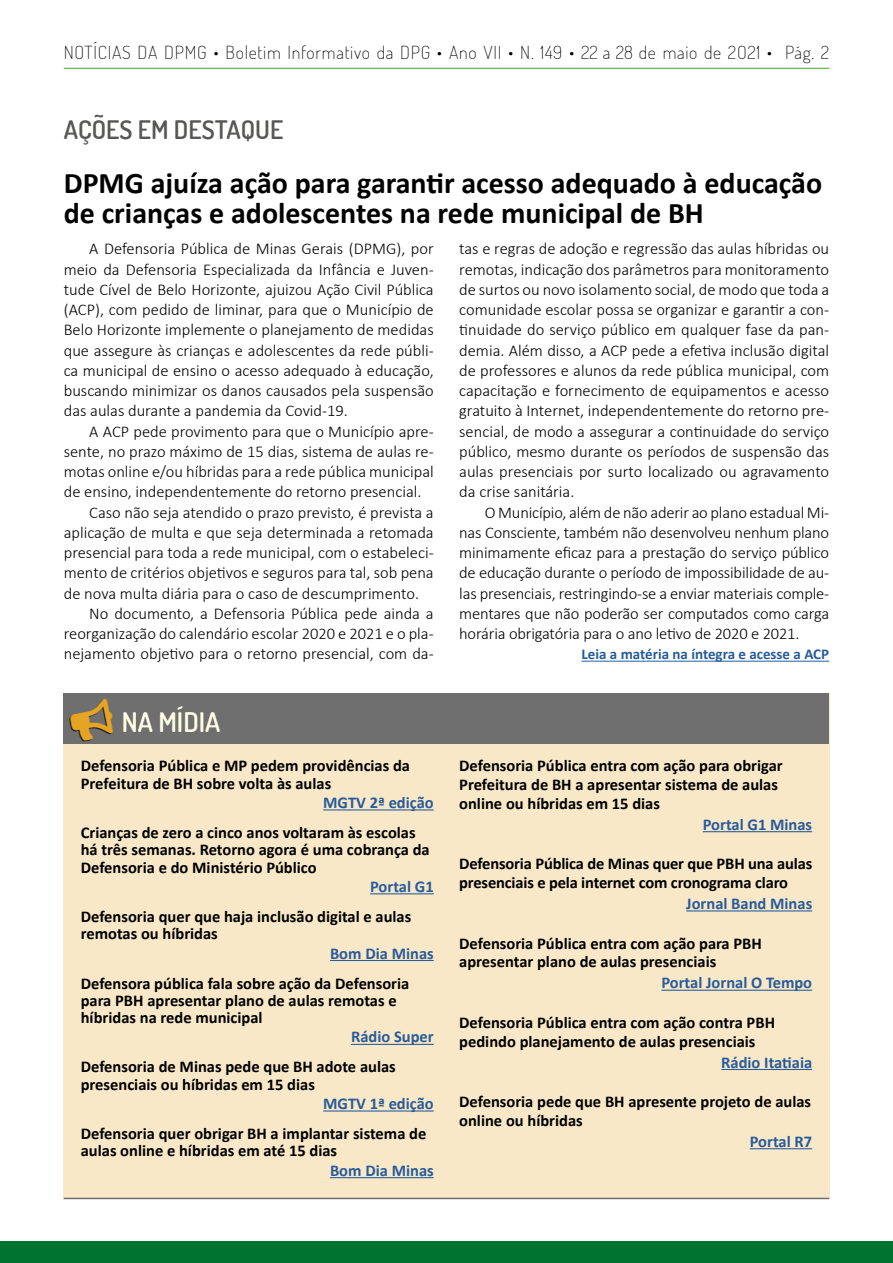
<style>
.page{position:relative;width:893px;height:1263px;background:#fff}
.page>*{position:absolute;margin:0;border:0;box-sizing:border-box;transform-origin:0 0}
.t1{font:700 30px/30px "Calibri";color:#000}
.t2{font:600 27px "Dosis";color:#ffffe5}
.t3{font:600 25.5px "Dosis";color:#575756}
.t4{font:200 18px "Dosis";letter-spacing:.04em;color:#000}
.t5{font:300 16.5px/20.2px "Calibri";color:#000;text-align:justify}
.t6{font:700 16.5px/17.2px "Calibri";color:#000}
.t7{font:700 16.5px "Calibri";color:#275b9b}
.t8{font:700 15px "Calibri";color:#275b9b}
</style>
<div class="page">
<div style="left:0;top:1241px;width:893px;height:22px;background:#007330"></div>
<hr style="left:64px;top:68px;width:765px;height:1px;background:#3fa535">
<div style="left:63px;top:693px;width:766px;height:506px;background:#f9e8c8"></div>
<hr style="left:64px;top:1198px;width:765px;height:1px;background:#706f6f">
<div style="left:64px;top:693px;width:765px;height:51px;background:#706f6f"></div>
<hr style="left:581px;top:661px;width:248px;height:1px;background:#275b9b">
<hr style="left:323px;top:809px;width:111px;height:1px;background:#275b9b">
<hr style="left:370px;top:893px;width:64px;height:1px;background:#275b9b">
<hr style="left:330px;top:960px;width:104px;height:1px;background:#275b9b">
<hr style="left:351px;top:1044px;width:83px;height:1px;background:#275b9b">
<hr style="left:323px;top:1110px;width:111px;height:1px;background:#275b9b">
<hr style="left:330px;top:1177px;width:104px;height:1px;background:#275b9b">
<hr style="left:703px;top:831px;width:109px;height:1px;background:#275b9b">
<hr style="left:686px;top:910px;width:126px;height:1px;background:#275b9b">
<hr style="left:661px;top:990px;width:151px;height:1px;background:#275b9b">
<hr style="left:721px;top:1069px;width:91px;height:1px;background:#275b9b">
<hr style="left:750px;top:1148px;width:62px;height:1px;background:#275b9b">
<p class="t4" style="left:64px;top:41px;width:767px">NOTÍCIAS DA DPMG • Boletim Informativo da DPG • Ano VII • N. 149 • 22 a 28 de maio de 2O21 • Pág. 2</p>
<h3 class="t3" style="left:64px;top:113px;width:221px">AÇÕES EM DESTAQUE</h3>
<h1 class="t1" style="left:64px;top:168px;width:760px">DPMG ajuíza ação para garantir acesso adequado à educação de crianças e adolescentes na rede municipal de BH</h1>
<p class="t5" style="left:459px;top:239px;width:371px">tas e regras de adoção e regressão das aulas híbridas ou remotas, indicação dos parâmetros para monitoramento de surtos ou novo isolamento social, de modo que toda a comunidade escolar possa se organizar e garantir a con&shy;tinuidade do serviço público em qualquer fase da pan&shy;demia. Além disso, a ACP pede a efetiva inclusão digital de professores e alunos da rede pública municipal, com capacitação e fornecimento de equipamentos e acesso gratuito à Internet, independentemente do retorno pre&shy;sencial, de modo a assegurar a continuidade do serviço público, mesmo durante os períodos de suspensão das aulas presenciais por surto localizado ou agravamento da crise sanitária.</p>
<p class="t5" style="left:459px;top:502px;width:372px;text-indent:26px">O Município, além de não aderir ao plano estadual Mi&shy;nas Consciente, também não desenvolveu nenhum plano minimamente eficaz para a prestação do serviço público de educação durante o período de impossibilidade de au&shy;las presenciais, restringindo-se a enviar materiais comple&shy;mentares que não poderão ser computados como carga horária obrigatória para o ano letivo de 2020 e 2021.</p>
<p class="t8" style="left:581px;top:645px;width:249px">Leia a matéria na íntegra e acesse a ACP</p>
<p class="t5" style="left:64px;top:239px;width:371px;text-indent:26px">A Defensoria Pública de Minas Gerais (DPMG), por meio da Defensoria Especializada da Infância e Juven&shy;tude Cível de Belo Horizonte, ajuizou Ação Civil Pública (ACP), com pedido de liminar, para que o Município de Belo Horizonte implemente o planejamento de medidas que assegure às crianças e adolescentes da rede públi&shy;ca municipal de ensino o acesso adequado à educação, buscando minimizar os danos causados pela suspensão das aulas durante a pandemia da Covid-19.</p>
<p class="t5" style="left:89px;top:421px;width:346px">A ACP pede provimento para que o Município apre-</p>
<p class="t5" style="left:64px;top:441px;width:371px">sente, no prazo máximo de 15 dias, sistema de aulas re-</p>
<p class="t5" style="left:64px;top:461px;width:371px">motas online e/ou híbridas para a rede pública municipal</p>
<p class="t5" style="left:64px;top:482px;width:359px">de ensino, independentemente do retorno presencial.</p>
<p class="t5" style="left:89px;top:502px;width:346px">Caso não seja atendido o prazo previsto, é prevista a</p>
<p class="t5" style="left:64px;top:522px;width:371px">aplicação de multa e que seja determinada a retomada</p>
<p class="t5" style="left:64px;top:542px;width:371px">presencial para toda a rede municipal, com o estabeleci-</p>
<p class="t5" style="left:64px;top:563px;width:371px">mento de critérios objetivos e seguros para tal, sob pena</p>
<p class="t5" style="left:64px;top:583px;width:357px">de nova multa diária para o caso de descumprimento.</p>
<p class="t5" style="left:89px;top:603px;width:346px">No documento, a Defensoria Pública pede ainda a</p>
<p class="t5" style="left:64px;top:623px;width:371px">reorganização do calendário escolar 2020 e 2021 e o pla-</p>
<p class="t5" style="left:64px;top:644px;width:371px">nejamento objetivo para o retorno presencial, com da-</p>
<h2 class="t2" style="left:122px;top:704px;width:100px">NA MÍDIA</h2>
<p class="t6" style="left:81px;top:757px;width:331px">Defensoria Pública e MP pedem providências da<br>Prefeitura de BH sobre volta às aulas</p>
<p class="t7" style="left:323px;top:792px;width:112px">MGTV 2ª edição</p>
<p class="t6" style="left:81px;top:824px;width:350px">Crianças de zero a cinco anos voltaram às escolas há três semanas. Retorno agora é uma cobrança da<br>Defensoria e do Ministério Público</p>
<p class="t7" style="left:370px;top:876px;width:65px">Portal G1</p>
<p class="t6" style="left:81px;top:908px;width:332px">Defensoria quer que haja inclusão digital e aulas remotas ou híbridas</p>
<p class="t7" style="left:330px;top:942px;width:105px">Bom Dia Minas</p>
<p class="t6" style="left:81px;top:974px;width:330px">Defensora pública fala sobre ação da Defensoria para PBH apresentar plano de aulas remotas e híbridas na rede municipal</p>
<p class="t7" style="left:351px;top:1026px;width:84px">Rádio Super</p>
<p class="t6" style="left:81px;top:1058px;width:317px">Defensoria de Minas pede que BH adote aulas presenciais ou híbridas em 15 dias</p>
<p class="t7" style="left:323px;top:1093px;width:112px">MGTV 1ª edição</p>
<p class="t6" style="left:81px;top:1125px;width:347px">Defensoria quer obrigar BH a implantar sistema de aulas online e híbridas em até 15 dias</p>
<p class="t7" style="left:330px;top:1160px;width:105px">Bom Dia Minas</p>
<p class="t6" style="left:459px;top:756px;width:325px;line-height:18.8px">Defensoria Pública entra com ação para obrigar<br>Prefeitura de BH a apresentar sistema de aulas online ou híbridas em 15 dias</p>
<p class="t7" style="left:703px;top:814px;width:111px">Portal G1 Minas</p>
<p class="t6" style="left:459px;top:854px;width:355px;line-height:18.8px">Defensoria Pública de Minas quer que PBH una aulas presenciais e pela internet com cronograma claro</p>
<p class="t7" style="left:686px;top:893px;width:127px">Jornal Band Minas</p>
<p class="t6" style="left:459px;top:934px;width:304px;line-height:18.8px">Defensoria Pública entra com ação para PBH apresentar plano de aulas presenciais</p>
<p class="t7" style="left:661px;top:972px;width:152px">Portal Jornal O Tempo</p>
<p class="t6" style="left:459px;top:1013px;width:317px;line-height:18.8px">Defensoria Pública entra com ação contra PBH pedindo planejamento de aulas presenciais</p>
<p class="t7" style="left:721px;top:1051px;width:92px">Rádio Itatiaia</p>
<p class="t6" style="left:459px;top:1092px;width:353px;line-height:18.8px">Defensoria pede que BH apresente projeto de aulas online ou híbridas</p>
<p class="t7" style="left:750px;top:1131px;width:64px">Portal R7</p>
</div>
